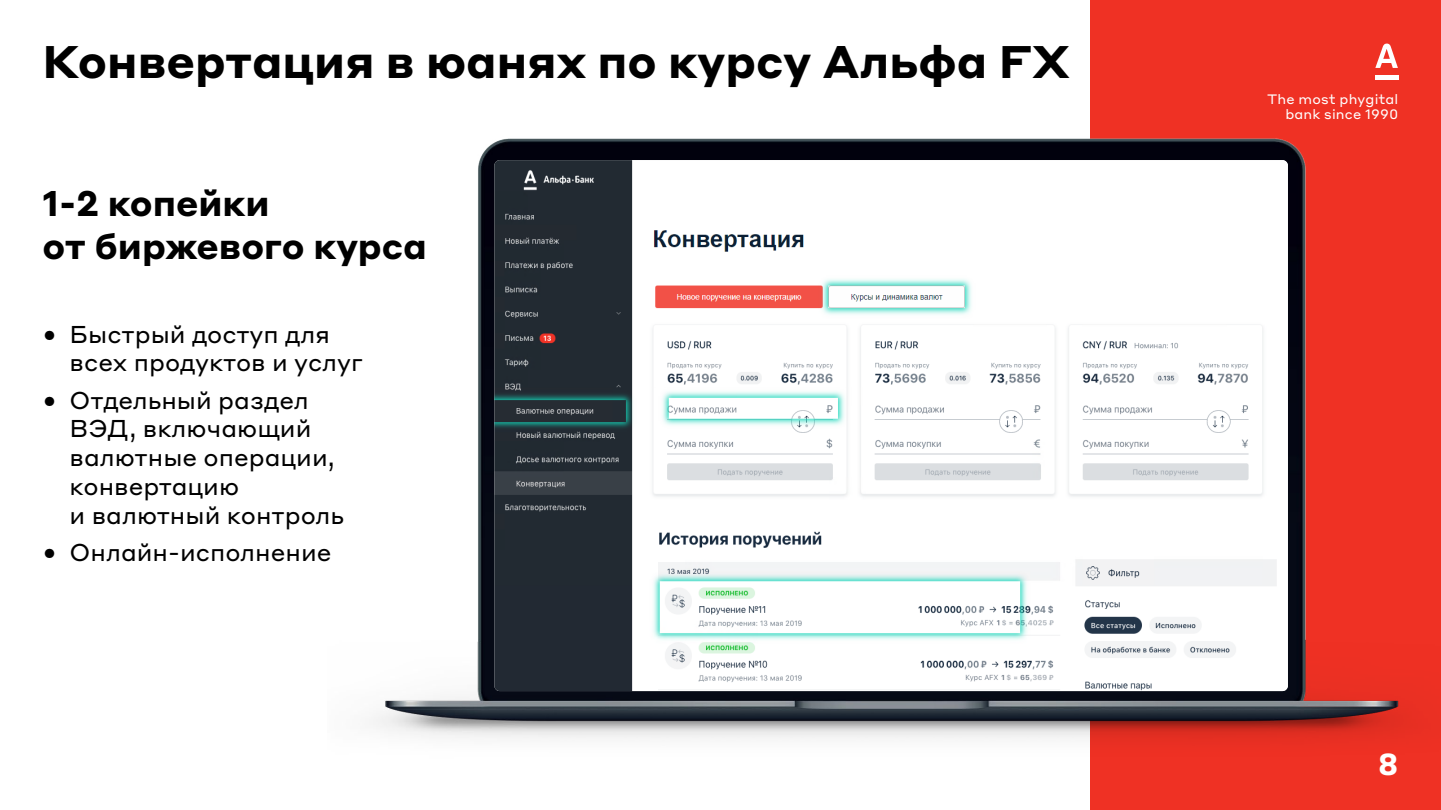
<style>
.page{position:relative;width:1441px;height:810px;background:#fff}
.page>*{position:absolute;margin:0;border:0;box-sizing:border-box;transform-origin:0 0}
.t1{font:700 45px "Styrene ALC";color:#000}
.t2{font:700 35.1px/42.2px "Styrene ALC";color:#000}
.t3{font:700 30px "Styrene ALC";color:#fff}
.t4{font:24px/28.8px "Styrene ALC";color:#000}
.t5{font:13.5px/15px "Styrene ALC";letter-spacing:.01em;color:#fff;text-align:right}
</style>
<div class="page">
<div style="left:1090px;top:0;width:350px;height:810px;background:#ef3124"></div>
<img style="left:373px;top:138px;width:1031px;height:601px">
<img style="left:494px;top:160px;width:793px;height:531px">
<div style="left:1374px;top:75px;width:24px;height:5px;background:#fff"></div>
<svg style="left:1375px;top:44px;width:22px;height:24px"></svg>
<h1 class="t1" style="left:43px;top:23px;width:1029px">Конвертация в юанях по курсу Альфа FX</h1>
<h2 class="t2" style="left:43px;top:180px;width:386px">1-2 копейки<br>от биржевого курса</h2>
<p class="t4" style="left:70px;top:318px;width:295px;text-indent:-27px">• Быстрый доступ для всех продуктов и услуг</p>
<p class="t4" style="left:70px;top:384px;width:276px;text-indent:-27px">• Отдельный раздел<br>ВЭД, включающий валютные операции, конвертацию<br>и валютный контроль</p>
<p class="t4" style="left:43px;top:536px;width:290px">• Онлайн-исполнение</p>
<p class="t5" style="left:1266px;top:90px;width:133px">The most phygital bank since 1990</p>
<p class="t3" style="left:1377px;top:739px;width:22px">8</p>
</div>
